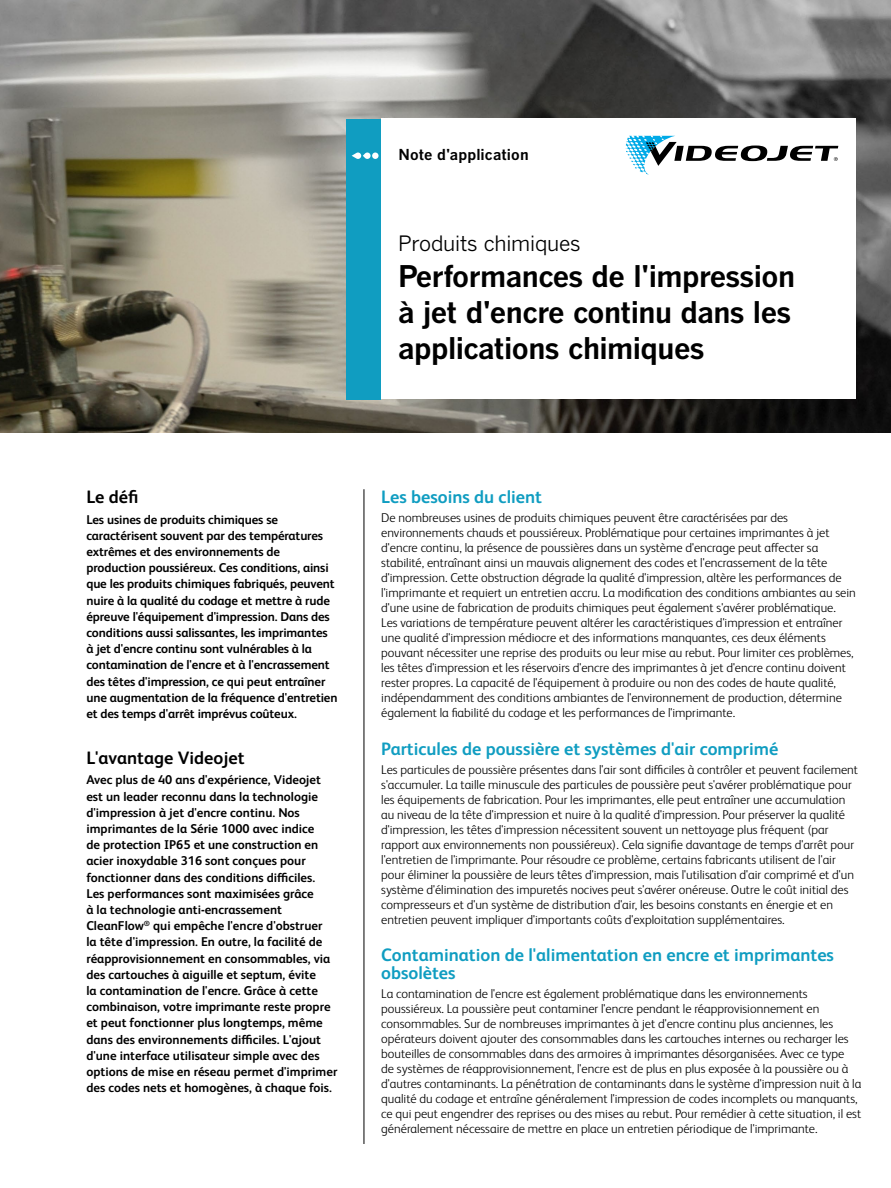
<style>
.page{position:relative;width:891px;height:1188px;background:#fff}
.page>*{position:absolute;margin:0;border:0;box-sizing:border-box;transform-origin:0 0}
.t1{font:700 29.7px/36px "Benton Gothic";letter-spacing:-.02em;color:#000}
.t2{font:21px "Benton Gothic";letter-spacing:-.02em;color:#000}
.t3{font:700 18px/18px "FS Albert Pro";color:#109dc1}
.t4{font:700 18px "FS Albert Pro";color:#000}
.t5{font:700 15px "Benton Gothic";letter-spacing:.005em;color:#000}
.t6{font:300 12.75px/15px "FS Albert Pro";color:#000}
.t7{font:700 12.75px/16.2px "FS Albert Pro";color:#000}
</style>
<div class="page">
<img style="left:0;top:0;width:891px;height:432px">
<hr style="left:364px;top:489px;width:1px;height:655px;background:#000">
<div style="left:381px;top:119px;width:474px;height:280px;background:#fff"></div>
<div style="left:347px;top:119px;width:34px;height:281px;background:#109dc1"></div>
<svg style="left:626px;top:136px;width:212px;height:39px"></svg>
<div style="left:372px;top:153px;width:7px;height:6px;background:#fff;border-radius:50%"></div>
<svg style="left:352px;top:153px;width:19px;height:6px"></svg>
<p class="t5" style="left:399px;top:146px;width:132px">Note d'application</p>
<h2 class="t2" style="left:398px;top:231px;width:184px">Produits chimiques</h2>
<h1 class="t1" style="left:398px;top:259px;width:398px">Performances de l'impression à jet d'encre continu dans les applications chimiques</h1>
<h3 class="t4" style="left:86px;top:484px;width:54px">Le défi</h3>
<p class="t7" style="left:86px;top:510px;width:253px">Les usines de produits chimiques se caractérisent souvent par des températures extrêmes et des environnements de production poussiéreux. Ces conditions, ainsi que les produits chimiques fabriqués, peuvent nuire à la qualité du codage et mettre à rude épreuve l'équipement d'impression. Dans des conditions aussi salissantes, les imprimantes à jet d'encre continu sont vulnérables à la contamination de l'encre et à l'encrassement des têtes d'impression, ce qui peut entraîner une augmentation de la fréquence d'entretien et des temps d'arrêt imprévus coûteux.</p>
<h3 class="t4" style="left:86px;top:745px;width:160px">L'avantage Videojet</h3>
<p class="t7" style="left:86px;top:771px;width:253px">Avec plus de 40 ans d'expérience, Videojet est un leader reconnu dans la technologie d'impression à jet d'encre continu. Nos imprimantes de la Série 1000 avec indice<br>de protection IP65 et une construction en acier inoxydable 316 sont conçues pour fonctionner dans des conditions difficiles.<br>Les performances sont maximisées grâce<br>à la technologie anti-encrassement CleanFlow<sup>®</sup> qui empêche l'encre d'obstruer<br>la tête d'impression. En outre, la facilité de réapprovisionnement en consommables, via des cartouches à aiguille et septum, évite<br>la contamination de l'encre. Grâce à cette combinaison, votre imprimante reste propre et peut fonctionner plus longtemps, même dans des environnements difficiles. L'ajout d'une interface utilisateur simple avec des options de mise en réseau permet d'imprimer des codes nets et homogènes, à chaque fois.</p>
<h3 class="t3" style="left:381px;top:487px;width:162px">Les besoins du client</h3>
<p class="t6" style="left:381px;top:510px;width:476px">De nombreuses usines de produits chimiques peuvent être caractérisées par des environnements chauds et poussiéreux. Problématique pour certaines imprimantes à jet d'encre continu, la présence de poussières dans un système d'encrage peut affecter sa stabilité, entraînant ainsi un mauvais alignement des codes et l'encrassement de la tête d'impression. Cette obstruction dégrade la qualité d'impression, altère les performances de l'imprimante et requiert un entretien accru. La modification des conditions ambiantes au sein d'une usine de fabrication de produits chimiques peut également s'avérer problématique.<br>Les variations de température peuvent altérer les caractéristiques d'impression et entraîner une qualité d'impression médiocre et des informations manquantes, ces deux éléments pouvant nécessiter une reprise des produits ou leur mise au rebut. Pour limiter ces problèmes, les têtes d'impression et les réservoirs d'encre des imprimantes à jet d'encre continu doivent rester propres. La capacité de l'équipement à produire ou non des codes de haute qualité, indépendamment des conditions ambiantes de l'environnement de production, détermine également la fiabilité du codage et les performances de l'imprimante.</p>
<h3 class="t3" style="left:381px;top:739px;width:399px">Particules de poussière et systèmes d'air comprimé</h3>
<p class="t6" style="left:381px;top:761px;width:478px">Les particules de poussière présentes dans l'air sont difficiles à contrôler et peuvent facilement s'accumuler. La taille minuscule des particules de poussière peut s'avérer problématique pour les équipements de fabrication. Pour les imprimantes, elle peut entraîner une accumulation au niveau de la tête d'impression et nuire à la qualité d'impression. Pour préserver la qualité d'impression, les têtes d'impression nécessitent souvent un nettoyage plus fréquent (par rapport aux environnements non poussiéreux). Cela signifie davantage de temps d'arrêt pour l'entretien de l'imprimante. Pour résoudre ce problème, certains fabricants utilisent de l'air pour éliminer la poussière de leurs têtes d'impression, mais l'utilisation d'air comprimé et d'un système d'élimination des impuretés nocives peut s'avérer onéreuse. Outre le coût initial des compresseurs et d'un système de distribution d'air, les besoins constants en énergie et en entretien peuvent impliquer d'importants coûts d'exploitation supplémentaires.</p>
<h3 class="t3" style="left:381px;top:945px;width:454px">Contamination de l'alimentation en encre et imprimantes obsolètes</h3>
<p class="t6" style="left:381px;top:986px;width:482px">La contamination de l'encre est également problématique dans les environnements poussiéreux. La poussière peut contaminer l'encre pendant le réapprovisionnement en consommables. Sur de nombreuses imprimantes à jet d'encre continu plus anciennes, les opérateurs doivent ajouter des consommables dans les cartouches internes ou recharger les bouteilles de consommables dans des armoires à imprimantes désorganisées. Avec ce type<br>de systèmes de réapprovisionnement, l'encre est de plus en plus exposée à la poussière ou à d'autres contaminants. La pénétration de contaminants dans le système d'impression nuit à la qualité du codage et entraîne généralement l'impression de codes incomplets ou manquants, ce qui peut engendrer des reprises ou des mises au rebut. Pour remédier à cette situation, il est généralement nécessaire de mettre en place un entretien périodique de l'imprimante.</p>
</div>
